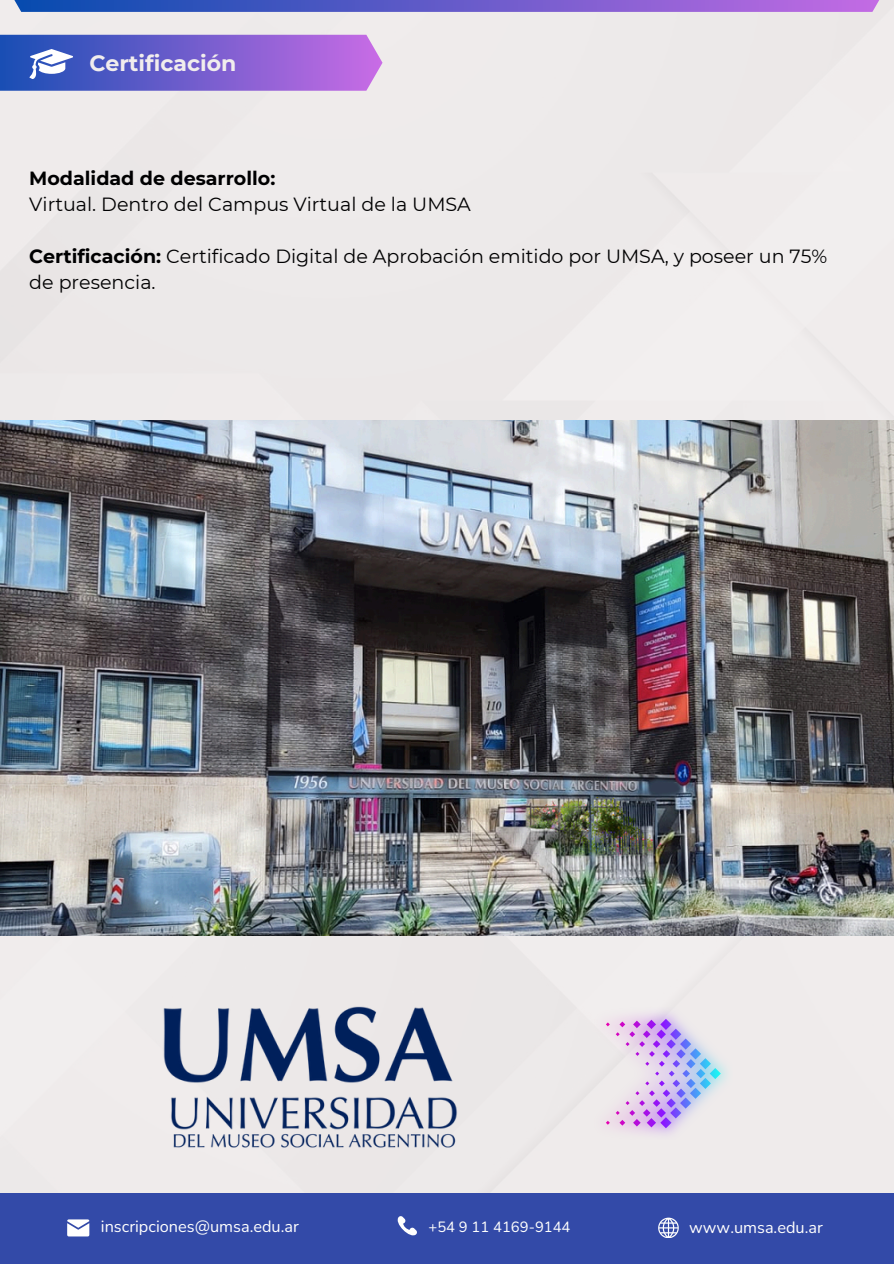
<style>
.page{position:relative;width:894px;height:1264px;background:#fff}
.page>*{position:absolute;margin:0;border:0;box-sizing:border-box;transform-origin:0 0}
.t1{font:700 22.05px "Montserrat";color:#f1eded}
.t2{font:19.05px/25.8px "Montserrat";color:#000001}
.t3{font:16.35px "Nunito";color:#fffffe}
.t4{font:14.85px "Nunito";color:#fffffe}
.s1{font-weight:700}
</style>
<div class="page">
<div style="left:0;top:12px;width:893px;height:1180px;background:#eeebeb"></div>
<div style="left:0;top:1192px;width:893px;height:71px;background:#334aa8"></div>
<svg style="left:0;top:0;width:893px;height:12px;background:#6a61ca"></svg>
<svg style="left:0;top:35px;width:382px;height:56px;background:#7865ce"></svg>
<img style="left:0;top:420px;width:893px;height:515px">
<img style="left:152px;top:994px;width:317px;height:163px">
<svg style="left:67px;top:1219px;width:22px;height:17px"></svg>
<svg style="left:397px;top:1216px;width:20px;height:20px"></svg>
<svg style="left:658px;top:1217px;width:20px;height:20px"></svg>
<img style="left:594px;top:1007px;width:138px;height:132px">
<svg style="left:605px;top:1018px;width:115px;height:110px;background:#d2c4ec"></svg>
<h1 class="t1" style="left:89px;top:50px;width:149px">Certificación</h1>
<p class="t2" style="left:29px;top:165px;width:443px"><span class="s1">Modalidad de desarrollo:<br></span>Virtual. Dentro del Campus Virtual de la UMSA</p>
<p class="t2" style="left:29px;top:243px;width:799px"><span class="s1">Certificación:</span> Certificado Digital de Aprobación emitido por UMSA, y poseer un 75% de presencia.</p>
<h2 class="t3" style="left:101px;top:1215px;width:199px">inscripciones@umsa.edu.ar</h2>
<p class="t4" style="left:428px;top:1216px;width:143px">+54 9 11 4169-9144</p>
<p class="t3" style="left:689px;top:1216px;width:135px">www.umsa.edu.ar</p>
</div>
